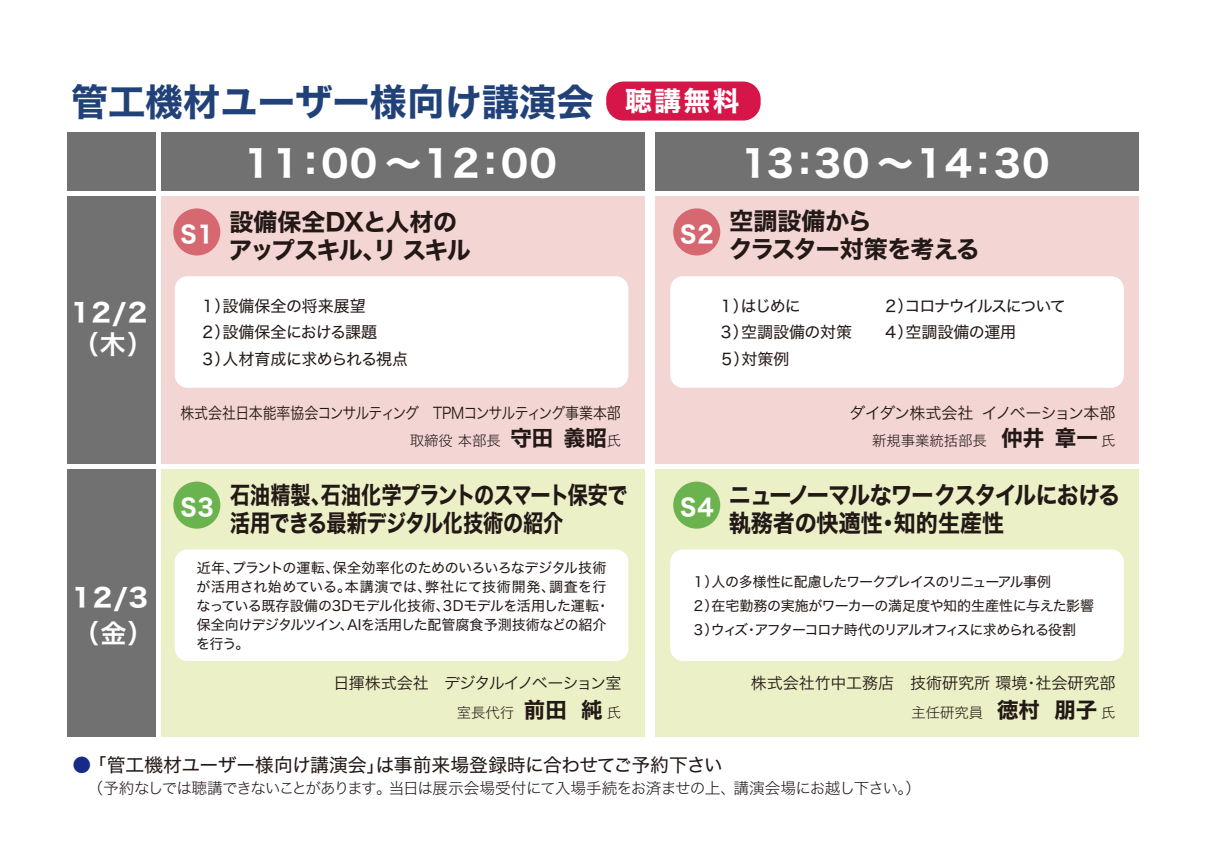
<style>
.page{position:relative;width:1208px;height:855px;background:#fff}
.page>*{position:absolute;margin:0;border:0;box-sizing:border-box;transform-origin:0 0}
.t1{font:37.4px "Hira Kaku Std W7";color:#214179}
.t2{font:36.4px "Hira Kaku Std W7";letter-spacing:.045em;color:#fff}
.t3{font:26px "Hira Kaku Std W6";color:#fff}
.t4{font:25.2px "Hira Kaku Std W7";color:#fff;scale:1.04 1}
.t5{font:24px/28px "Hira Kaku Std W7";letter-spacing:-.035em;color:#221815;scale:.84 1}
.t6{font:24px/28px "Hira Kaku Std W7";letter-spacing:-.035em;color:#221815;scale:.92 1}
.t7{font:24px/28px "Hira Kaku Std W7";letter-spacing:-.06em;color:#221815}
.t8{font:24px/28px "Hira Kaku Std W7";letter-spacing:-.035em;color:#221815}
.t9{font:23.2px "Hira Kaku Std W7";letter-spacing:.045em;color:#fff;scale:.95 1}
.t10{font:18.8px "Hira Kaku Std W4";letter-spacing:-.005em;color:#221815}
.t11{font:16px/26px "Hira Kaku Std W4";letter-spacing:-.03em;color:#221815}
.t12{font:16px "Hira Kaku Std W3";letter-spacing:-.06em;color:#221815;scale:.87 1}
.t13{font:16px "Hira Kaku Std W3";color:#221815}
.t14{font:16px "Hira Kaku Std W3";letter-spacing:-.055em;color:#221815}
.t15{font:16px "Hira Kaku Std W3";letter-spacing:-.05em;color:#221815}
.t16{font:15.6px "Hira Kaku Std W2";letter-spacing:-.06em;color:#221815}
.t17{font:14.4px "Hira Kaku Std W2";color:#221815}
.t18{font:14px/19px "Hira Kaku Std W4";letter-spacing:-.03em;color:#221815}
.t19{font:14px/24px "Hira Kaku Std W4";letter-spacing:-.05em;color:#221815}
.s1{font-size:27px;color:#fff}
.s2{font-family:"Hira Kaku Std W7";font-size:21.4px}
.s3{color:#172a88}
</style>
<div class="page">
<div style="left:656px;top:469px;width:483px;height:267px;background:#ebf0c7"></div>
<div style="left:161px;top:469px;width:483px;height:267px;background:#ebf0c7"></div>
<div style="left:656px;top:196px;width:483px;height:267px;background:#f3d5d3"></div>
<div style="left:606px;top:81px;width:155px;height:39px;background:#d61548;border-radius:17px"></div>
<div style="left:161px;top:196px;width:483px;height:267px;background:#f3d5d3"></div>
<div style="left:161px;top:132px;width:483px;height:58px;background:#727171"></div>
<div style="left:656px;top:132px;width:483px;height:58px;background:#727171"></div>
<div style="left:67px;top:196px;width:88px;height:267px;background:#727171"></div>
<div style="left:67px;top:469px;width:88px;height:267px;background:#727171"></div>
<div style="left:673px;top:208px;width:47px;height:47px;background:#d66871;border-radius:50%"></div>
<div style="left:173px;top:208px;width:47px;height:47px;background:#d66871;border-radius:50%"></div>
<div style="left:673px;top:481px;width:47px;height:47px;background:#6bb34e;border-radius:50%"></div>
<div style="left:173px;top:481px;width:47px;height:47px;background:#6bb34e;border-radius:50%"></div>
<div style="left:67px;top:132px;width:88px;height:58px;background:#727171"></div>
<div style="left:670px;top:276px;width:454px;height:111px;background:#fff;border-radius:13px"></div>
<div style="left:175px;top:549px;width:453px;height:111px;background:#fff;border-radius:13px"></div>
<div style="left:670px;top:549px;width:454px;height:111px;background:#fff;border-radius:13px"></div>
<div style="left:175px;top:276px;width:453px;height:111px;background:#fff;border-radius:13px"></div>
<h1 class="t1" style="left:71px;top:72px;width:670px">管工機材ユーザー様向け講演会 <span class="s1">聴講無料</span></h1>
<h2 class="t2" style="left:244px;top:135px;width:314px">11：00 ～12：00</h2>
<h2 class="t2" style="left:741px;top:135px;width:310px">13：30 ～14：30</h2>
<h3 class="t4" style="left:71px;top:292px;width:75px">12/2</h3>
<h3 class="t3" style="left:73px;top:324px;width:82px">（木）</h3>
<h3 class="t4" style="left:72px;top:577px;width:75px">12/3</h3>
<h3 class="t3" style="left:73px;top:612px;width:82px">（金）</h3>
<h3 class="t7" style="left:229px;top:208px;width:244px">設備保全DXと人材のアップスキル、リ スキル</h3>
<h3 class="t9" style="left:180px;top:215px;width:37px">S1</h3>
<h3 class="t9" style="left:680px;top:215px;width:37px">S2</h3>
<p class="t11" style="left:200px;top:293px;width:210px">１）設備保全の将来展望<br>２）設備保全における課題<br>３）人材育成に求められる視点</p>
<h3 class="t8" style="left:729px;top:208px;width:252px">空調設備から<br>クラスター対策を考える</h3>
<p class="t11" style="left:718px;top:293px;width:131px">１）はじめに　　　</p>
<p class="t11" style="left:718px;top:293px;width:349px;text-indent:150px">　２）コロナウイルスについて<br>３）空調設備の対策　　４）空調設備の運用<br>５）対策例</p>
<p class="t12" style="left:180px;top:401px;width:508px">株式会社日本能率協会コンサルティング　TPMコンサルティング事業本部</p>
<p class="t17" style="left:410px;top:429px;width:213px">取締役 本部長 <span class="s2">守田義昭</span>氏</p>
<h3 class="t5" style="left:230px;top:481px;width:475px">石油精製、石油化学プラントのスマート保安で活用できる最新デジタル化技術の紹介</h3>
<h3 class="t9" style="left:180px;top:488px;width:37px">S3</h3>
<h3 class="t9" style="left:680px;top:488px;width:37px">S4</h3>
<p class="t15" style="left:850px;top:400px;width:267px">ダイダン株式会社イノベーション本部</p>
<p class="t17" style="left:872px;top:429px;width:245px">新規事業統括部長 <span class="s2">仲井章一</span>氏</p>
<h3 class="t6" style="left:729px;top:481px;width:427px">ニューノーマルなワークスタイルにおける執務者の快適性・知的生産性</h3>
<p class="t18" style="left:196px;top:558px;width:415px">近年、プラントの運転、保全効率化のためのいろいろなデジタル技術が活用され始めている。本講演では、弊社にて技術開発、調査を行なっている既存設備の3Dモデル化技術、3Dモデルを活用した運転・保全向けデジタルツイン、AIを活用した配管腐食予測技術などの紹介を行う。</p>
<p class="t14" style="left:333px;top:670px;width:289px">日揮株式会社　デジタルイノベーション室</p>
<p class="t17" style="left:457px;top:700px;width:166px">室長代行 <span class="s2">前田 純</span>氏</p>
<p class="t19" style="left:692px;top:569px;width:404px">１）人の多様性に配慮したワークプレイスのリニューアル事例<br>２）在宅勤務の実施がワーカーの満足度や知的生産性に与えた影響<br>３）ウィズ・アフターコロナ時代のリアルオフィスに求められる役割</p>
<p class="t13" style="left:751px;top:670px;width:366px">株式会社竹中工務店　技術研究所 環境・社会研究部</p>
<p class="t17" style="left:911px;top:700px;width:206px">主任研究員 <span class="s2">徳村 朋子</span>氏</p>
<h3 class="t10" style="left:72px;top:750px;width:652px"><span class="s3">●</span> 「管工機材ユーザー様向け講演会」は事前来場登録時に合わせてご予約下さい</h3>
<p class="t16" style="left:88px;top:775px;width:835px">（予約なしでは聴講できないことがあります。当日は展示会場受付にて入場手続をお済ませの上、講演会場にお越し下さい。）</p>
</div>
